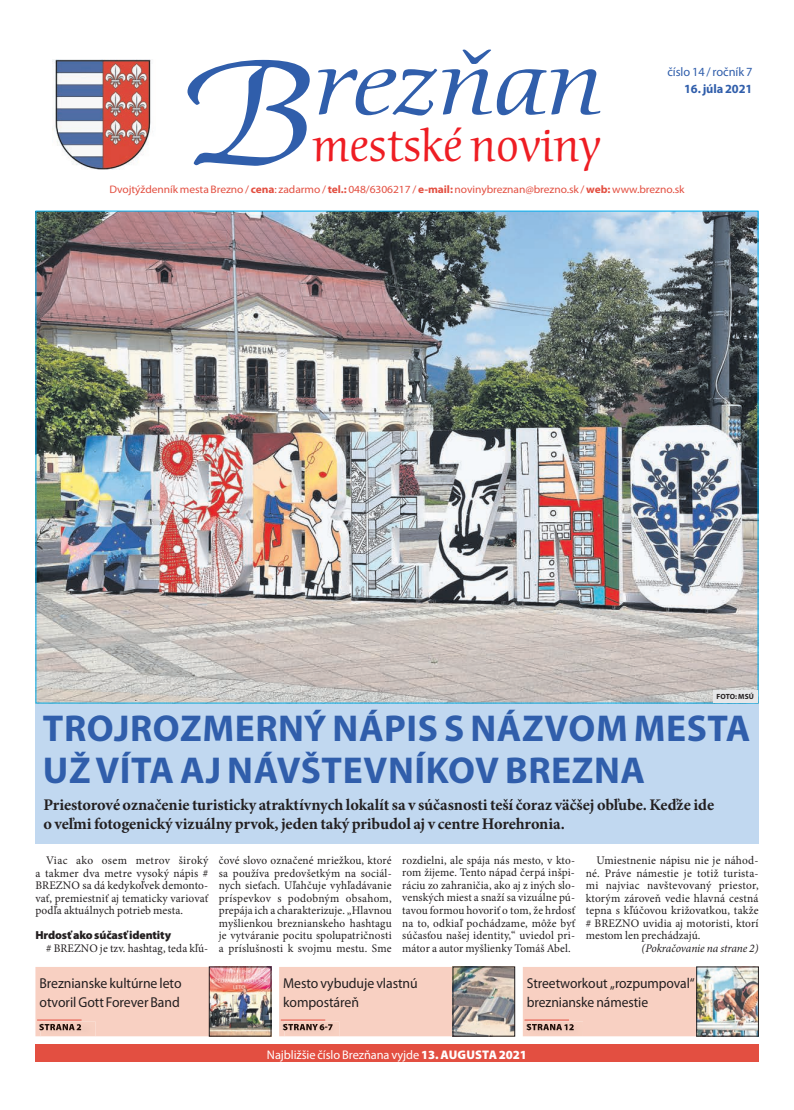
<style>
.page{position:relative;width:794px;height:1110px;background:#fff}
.page>*{position:absolute;margin:0;border:0;box-sizing:border-box;transform-origin:0 0}
.t1{font:italic 142.25px "Cerigo Swa Itc TEE";color:#305eab;scale:1.19 1}
.t2{font:italic 87.25px "Cerigo Swa Itc TEE";letter-spacing:-.005em;color:#305eab;scale:1.19 1}
.t3{font:45.12px "Cerigo Swa Itc TEE";letter-spacing:-.005em;color:#ee1d23}
.t4{font:700 37.5px/41.2px "Myriad Pro";letter-spacing:.015em;color:#305eab}
.t5{font:700 16.25px/18.8px "Minion Pro";letter-spacing:-.005em;color:#231f20}
.t6{font:14.38px/19.5px "Myriad Pro";letter-spacing:-.005em;color:#231f20;scale:.96 1}
.t7{font:14.38px/19.5px "Myriad Pro";letter-spacing:-.005em;color:#231f20;scale:.95 1}
.t8{font:12.5px "Myriad Pro";letter-spacing:-.005em;color:#fff}
.t9{font:12.5px "Myriad Pro";letter-spacing:-.005em;color:#305eab}
.t10{font:700 12.5px "Myriad Pro";letter-spacing:-.005em;color:#305eab}
.t11{font:11.62px/12.5px "Minion Pro";letter-spacing:.01em;color:#231f20;text-align:justify}
.t12{font:900 11.62px "Myriad Pro";letter-spacing:-.01em;color:#231f20}
.t13{font:italic 11.62px "Minion Pro";letter-spacing:-.01em;color:#231f20}
.t14{font:10.88px "Myriad Pro";letter-spacing:-.005em;color:#e34f41;scale:1.05 1}
.t15{font:700 7.5px "Myriad Pro";letter-spacing:.015em;color:#231f20}
.s1{font-weight:700}
.s2{font-weight:900}
</style>
<div class="page">
<img style="left:52px;top:59px;width:99px;height:111px">
<div style="left:35px;top:966px;width:174px;height:69px;background:#f8d0c2"></div>
<div style="left:279px;top:966px;width:174px;height:69px;background:#f8d0c2"></div>
<div style="left:523px;top:967px;width:173px;height:68px;background:#f8d0c2"></div>
<img style="left:211px;top:968px;width:58px;height:65px">
<div style="left:209px;top:966px;width:62px;height:69px;border:1px solid #231f20"></div>
<img style="left:455px;top:968px;width:58px;height:65px">
<div style="left:453px;top:966px;width:62px;height:69px;border:1px solid #231f20"></div>
<div style="left:35px;top:1044px;width:723px;height:17px;background:#e34f41"></div>
<div style="left:35px;top:703px;width:723px;height:140px;background:#c1d8f0"></div>
<img style="left:41px;top:1021px;width:55px;height:14px">
<img style="left:41px;top:1023px;width:40px;height:6px">
<hr style="left:37px;top:1019px;width:45px;height:1px;background:#e34f41">
<img style="left:284px;top:1021px;width:55px;height:14px">
<img style="left:284px;top:1023px;width:48px;height:6px">
<hr style="left:281px;top:1019px;width:44px;height:1px;background:#e34f41">
<img style="left:528px;top:1021px;width:55px;height:14px">
<img style="left:528px;top:1023px;width:46px;height:6px">
<hr style="left:524px;top:1019px;width:45px;height:1px;background:#e34f41">
<img style="left:37px;top:212px;width:719px;height:489px">
<div style="left:713px;top:690px;width:44px;height:12px;background:#e6e7e9"></div>
<img style="left:698px;top:968px;width:58px;height:65px">
<div style="left:696px;top:966px;width:62px;height:69px;border:1px solid #231f20"></div>
<h2 class="t2" style="left:313px;top:34px;width:245px">rezňan</h2>
<h3 class="t3" style="left:312px;top:119px;width:290px">mestské noviny</h3>
<h1 class="t1" style="left:183px;top:33px;width:115px">B</h1>
<p class="t9" style="left:667px;top:64px;width:86px">číslo 14 / ročník 7</p>
<p class="t10" style="left:684px;top:80px;width:70px">16. júla 2021</p>
<p class="t14" style="left:109px;top:183px;width:549px">Dvojtýždenník mesta Brezno /<span class="s1">cena</span>: zadarmo / <span class="s1">tel.:</span> 048/6306217 / <span class="s1">e-mail:</span> novinybreznan@brezno.sk / <span class="s1">web:</span> www.brezno.sk</p>
<p class="t15" style="left:716px;top:691px;width:39px">FOTO: MSÚ</p>
<h3 class="t4" style="left:43px;top:706px;width:709px">TROJROZMERNÝ NÁPIS S NÁZVOM MESTA<br>UŽ VÍTA AJ NÁVŠTEVNÍKOV BREZNA</h3>
<h3 class="t5" style="left:43px;top:794px;width:672px">Priestorové označenie turisticky atraktívnych lokalít sa v súčasnosti teší čoraz väčšej obľube. Keďže ide o veľmi fotogenický vizuálny prvok, jeden taký pribudol aj v centre Horehronia.</h3>
<p class="t11" style="left:35px;top:853px;width:174px;text-indent:11px">Viac ako osem metrov široký a takmer dva metre vysoký nápis # BREZNO sa dá kedykoľvek demonto&shy;vať, premiestniť aj tematicky variovať podľa aktuálnych potrieb mesta.</p>
<p class="t12" style="left:35px;top:927px;width:137px">Hrdosť ako súčasť identity</p>
<p class="t11" style="left:46px;top:941px;width:164px"># BREZNO je tzv. hashtag, teda kľú-</p>
<p class="t11" style="left:219px;top:853px;width:174px">čové slovo označené mriežkou, ktoré sa používa predovšetkým na sociál&shy;nych sieťach. Uľahčuje vyhľadávanie príspevkov s podobným obsahom, prepája ich a charakterizuje. „Hlavnou myšlienkou breznianskeho hashtagu je vytváranie pocitu spolupatričnosti a príslušnosti k svojmu mestu. Sme</p>
<p class="t11" style="left:402px;top:853px;width:174px">rozdielni, ale spája nás mesto, v kto&shy;rom žijeme. Tento nápad čerpá inšpi&shy;ráciu zo zahraničia, ako aj z iných slo&shy;venských miest a snaží sa vizuálne pú&shy;tavou formou hovoriť o tom, že hrdosť na to, odkiaľ pochádzame, môže byť súčasťou našej identity,“ uviedol pri&shy;mátor a autor myšlienky Tomáš Abel.</p>
<p class="t11" style="left:586px;top:853px;width:174px;text-indent:11px">Umiestnenie nápisu nie je náhod&shy;né. Práve námestie je totiž turista&shy;mi najviac navštevovaný priestor, ktorým zároveň vedie hlavná cestná tepna s kľúčovou križovatkou, takže # BREZNO uvidia aj motoristi, ktorí mestom len prechádzajú.</p>
<p class="t13" style="left:641px;top:939px;width:118px">(Pokračovanie na strane 2)</p>
<p class="t6" style="left:40px;top:972px;width:149px">Breznianske kultúrne leto otvoril Gott Forever Band</p>
<p class="t6" style="left:283px;top:972px;width:142px">Mesto vybuduje vlastnú kompostáreň</p>
<p class="t7" style="left:527px;top:972px;width:178px">Streetworkout „rozpumpoval“ breznianske námestie</p>
<p class="t8" style="left:267px;top:1046px;width:262px">Najbližšie číslo Brezňana vyjde <span class="s2">13. AUGUSTA 2021</span></p>
</div>
